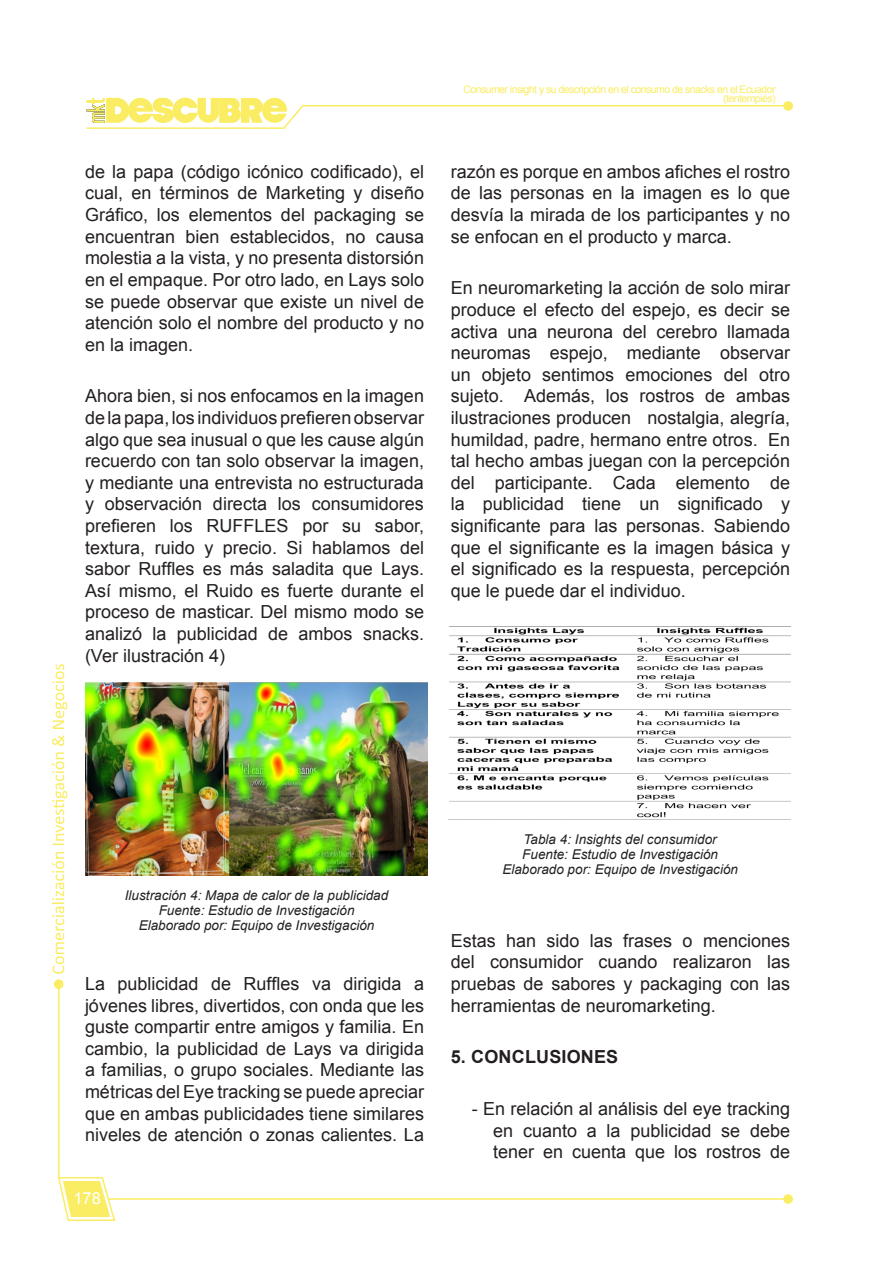
<style>
.page{position:relative;width:893px;height:1263px;background:#fff}
.page>*{position:absolute;margin:0;border:0;box-sizing:border-box;transform-origin:0 0}
.t1{font:18px/21.6px "Arial";color:#231f20;text-align:justify}
.t2{font:700 18px "Arial";letter-spacing:.01em;color:#231f20}
.t3{font:16.5px "Arial";color:#fff}
.t4{font:italic 13.5px "Arial";color:#231f20}
.t5{font:10.5px/9px "Arial";letter-spacing:-.05em;color:#faed63;text-align:right}
</style>
<div class="page">
<hr style="left:108px;top:1198px;width:682px;height:2px;background:#faed63">
<hr style="left:58px;top:984px;width:1px;height:195px;background:#faed63">
<svg style="left:52px;top:664px;width:15px;height:310px"></svg>
<svg style="left:57px;top:1176px;width:59px;height:45px"></svg>
<div style="left:783px;top:1194px;width:10px;height:10px;background:#faed63;border-radius:50%"></div>
<div style="left:54px;top:979px;width:10px;height:10px;background:#faed63;border-radius:50%"></div>
<svg style="left:86px;top:98px;width:700px;height:31px"></svg>
<div style="left:783px;top:101px;width:10px;height:10px;background:#faed63;border-radius:50%"></div>
<img style="left:85px;top:682px;width:342px;height:193px">
<img style="left:449px;top:626px;width:342px;height:192px">
<p class="t1" style="left:85px;top:161px;width:340px">de la papa (código icónico codificado), el cual, en términos de Marketing y diseño Gráfico, los elementos del packaging se encuentran bien establecidos, no causa molestia a la vista, y no presenta distorsión en el empaque. Por otro lado, en Lays solo se puede observar que existe un nivel de atención solo el nombre del producto y no en la imagen.</p>
<p class="t1" style="left:85px;top:385px;width:341px">Ahora bien, si nos enfocamos en la imagen de la papa, los individuos prefieren observar algo que sea inusual o que les cause algún recuerdo con tan solo observar la imagen, y mediante una entrevista no estructurada y observación directa los consumidores prefieren los RUFFLES por su sabor, textura, ruido y precio. Si hablamos del sabor Ruffles es más saladita que Lays.<br>Así mismo, el Ruido es fuerte durante el proceso de masticar. Del mismo modo se analizó la publicidad de ambos snacks. (Ver ilustración 4)</p>
<p class="t5" style="left:463px;top:85px;width:314px">Consumer insight y su descripción en el consumo de snacks en el Ecuador (tentempiés)</p>
<p class="t1" style="left:451px;top:161px;width:341px">razón es porque en ambos afiches el rostro de las personas en la imagen es lo que desvía la mirada de los participantes y no se enfocan en el producto y marca.</p>
<p class="t1" style="left:451px;top:277px;width:341px">En neuromarketing la acción de solo mirar produce el efecto del espejo, es decir se activa una neurona del cerebro llamada neuromas espejo, mediante observar un objeto sentimos emociones del otro sujeto. Además, los rostros de ambas ilustraciones producen nostalgia, alegría, humildad, padre, hermano entre otros. En tal hecho ambas juegan con la percepción del participante. Cada elemento de la publicidad tiene un significado y significante para las personas. Sabiendo que el significante es la imagen básica y el significado es la respuesta, percepción que le puede dar el individuo.</p>
<p class="t4" style="left:125px;top:886px;width:265px">Ilustración 4: Mapa de calor de la publicidad</p>
<p class="t4" style="left:159px;top:901px;width:197px">Fuente: Estudio de Investigación</p>
<p class="t4" style="left:139px;top:916px;width:237px">Elaborado por: Equipo de Investigación</p>
<p class="t1" style="left:85px;top:973px;width:341px">La publicidad de Ruffles va dirigida a jóvenes libres, divertidos, con onda que les guste compartir entre amigos y familia. En cambio, la publicidad de Lays va dirigida a familias, o grupo sociales. Mediante las métricas del Eye tracking se puede apreciar que en ambas publicidades tiene similares niveles de atención o zonas calientes. La</p>
<p class="t3" style="left:73px;top:1187px;width:29px">178</p>
<p class="t4" style="left:524px;top:830px;width:195px">Tabla 4: Insights del consumidor</p>
<p class="t4" style="left:522px;top:845px;width:197px">Fuente: Estudio de Investigación</p>
<p class="t4" style="left:502px;top:860px;width:237px">Elaborado por: Equipo de Investigación</p>
<p class="t1" style="left:451px;top:930px;width:341px">Estas han sido las frases o menciones del consumidor cuando realizaron las pruebas de sabores y packaging con las herramientas de neuromarketing.</p>
<p class="t2" style="left:451px;top:1045px;width:169px">5. CONCLUSIONES</p>
<p class="t1" style="left:493px;top:1098px;width:298px;text-indent:-21px">- En relación al análisis del eye tracking en cuanto a la publicidad se debe tener en cuenta que los rostros de</p>
</div>
